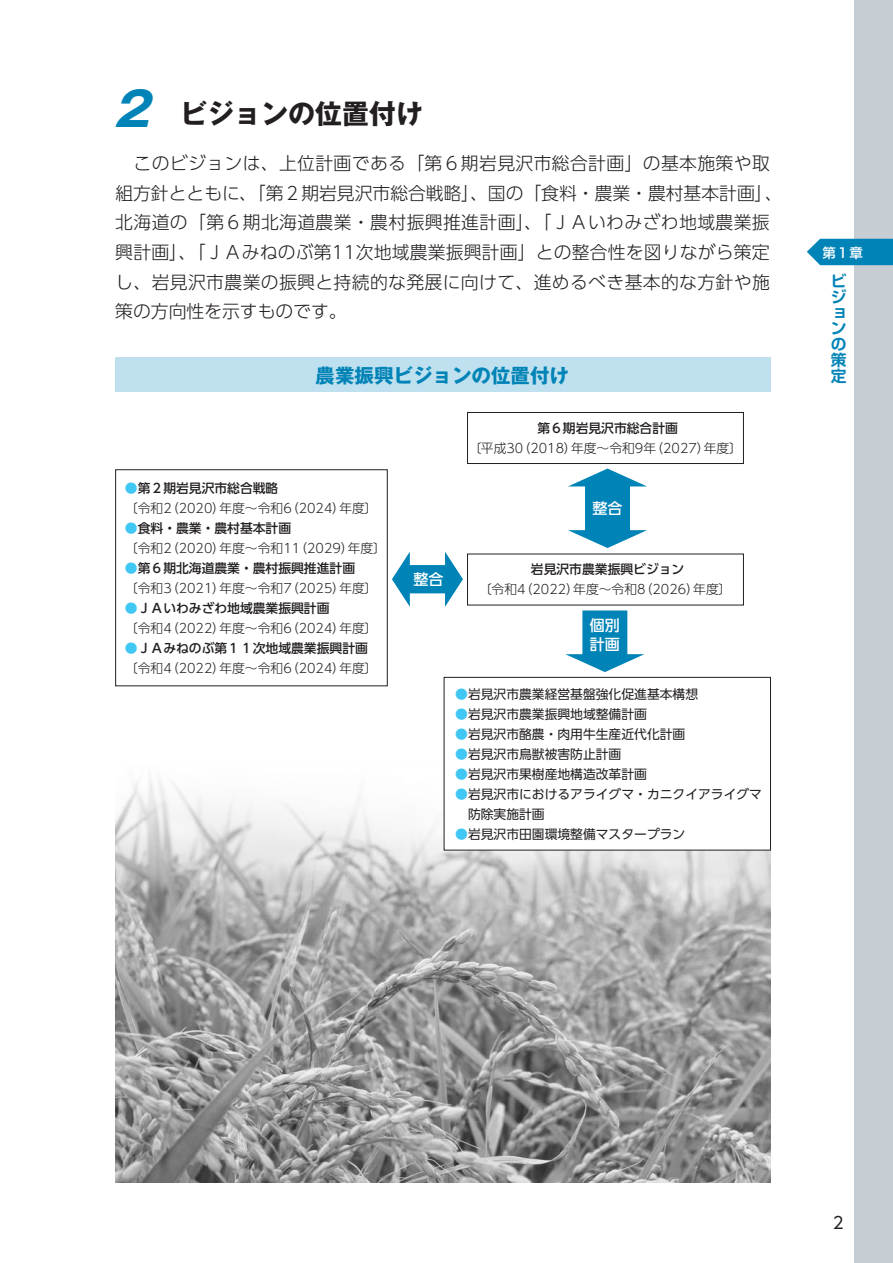
<style>
.page{position:relative;width:893px;height:1263px;background:#fff}
.page>*{position:absolute;margin:0;border:0;box-sizing:border-box;transform-origin:0 0}
.t1{font:700 27px "Gothic MB101 Pro";color:#231f20}
.t2{font:700 19.5px "Gothic MB101 Pro";color:#0083b6}
.t3{font:300 17.85px/29.5px "UD Shin Go Pro";letter-spacing:.02em;color:#231f20}
.t4{font:16.5px "UD Shin Go Pro";color:#231f20}
.t5{font:700 15.75px/15.8px "Shin Go Pro De";color:#0083b6;text-align:justify}
.t6{font:500 15px/18.8px "UD Shin Go Pro";color:#fff}
.t7{font:500 13.5px "Shin Go Pro";color:#fff}
.t8{font:300 12.75px/20px "UD Shin Go Pro";color:#231f20}
.t9{font:12.75px/20px "UD Shin Go Pro";color:#231f20}
.t10{font:500 12.75px "UD Shin Go Pro";color:#231f20}
.s1{font-style:italic;font-size:46.95px;color:#0083b6}
.s2{font-weight:500;color:#40c7f4}
.s3{font-weight:500}
.s4{color:#40c7f4}
</style>
<div class="page">
<img style="left:115px;top:748px;width:655px;height:435px">
<div style="left:444px;top:677px;width:327px;height:173px;background:#fff;border:1px solid #231f20"></div>
<div style="left:855px;top:0;width:38px;height:1263px;background:#c6ced4"></div>
<svg style="left:807px;top:239px;width:86px;height:26px;background:#128cbb"></svg>
<div style="left:115px;top:358px;width:655px;height:34px;background:#bee0ef"></div>
<div style="left:115px;top:469px;width:273px;height:217px;border:1px solid #231f20"></div>
<div style="left:467px;top:412px;width:277px;height:52px;border:1px solid #231f20"></div>
<svg style="left:392px;top:552px;width:71px;height:55px"></svg>
<svg style="left:568px;top:468px;width:79px;height:80px"></svg>
<svg style="left:565px;top:610px;width:79px;height:62px"></svg>
<h1 class="t1" style="left:113px;top:91px;width:311px"><span class="s1">2</span> ビジョンの位置付け</h1>
<h3 class="t3" style="left:115px;top:148px;width:669px">　このビジョンは、上位計画である「第６期岩見沢市総合計画」の基本施策や取組方針とともに、「第２期岩見沢市総合戦略」、国の「食料・農業・農村基本計画」、北海道の「第６期北海道農業・農村振興推進計画」、「ＪＡいわみざわ地域農業振興計画」、「ＪＡみねのぶ第11次地域農業振興計画」との整合性を図りながら策定し、岩見沢市農業の振興と持続的な発展に向けて、進めるべき基本的な方針や施策の方向性を示すものです。</h3>
<h2 class="t2" style="left:316px;top:359px;width:255px">農業振興ビジョンの位置付け</h2>
<p class="t8" style="left:125px;top:478px;width:254px"><span class="s2">●</span><span class="s3">第２期岩見沢市総合戦略<br></span>〔令和2（2020）年度～令和6（2024）年度〕</p>
<p class="t8" style="left:125px;top:518px;width:263px"><span class="s2">●</span><span class="s3">食料・農業・農村基本計画<br></span>〔令和2（2020）年度～令和11（2029）年度〕</p>
<p class="t8" style="left:125px;top:558px;width:254px"><span class="s2">●</span><span class="s3">第６期北海道農業・農村振興推進計画<br></span>〔令和3（2021）年度～令和7（2025）年度〕</p>
<p class="t8" style="left:125px;top:598px;width:254px"><span class="s2">●</span><span class="s3">ＪＡいわみざわ地域農業振興計画<br></span>〔令和4（2022）年度～令和6（2024）年度〕</p>
<p class="t8" style="left:125px;top:638px;width:254px"><span class="s2">●</span><span class="s3">ＪＡみねのぶ第１１次地域農業振興計画</span>〔令和4（2022）年度～令和6（2024）年度〕</p>
<p class="t10" style="left:537px;top:418px;width:142px">第６期岩見沢市総合計画</p>
<p class="t8" style="left:468px;top:438px;width:275px">〔平成30（2018）年度～令和9年（2027）年度〕</p>
<p class="t6" style="left:593px;top:499px;width:31px">整合</p>
<p class="t6" style="left:413px;top:570px;width:31px">整合</p>
<p class="t10" style="left:531px;top:559px;width:155px">岩見沢市農業振興ビジョン</p>
<p class="t8" style="left:479px;top:579px;width:254px">〔令和4（2022）年度～令和8（2026）年度〕</p>
<p class="t6" style="left:590px;top:616px;width:31px">個別計画</p>
<p class="t9" style="left:455px;top:684px;width:244px"><span class="s4">●</span>岩見沢市農業経営基盤強化促進基本構想</p>
<p class="t9" style="left:455px;top:704px;width:193px"><span class="s4">●</span>岩見沢市農業振興地域整備計画</p>
<p class="t9" style="left:455px;top:724px;width:232px"><span class="s4">●</span>岩見沢市酪農・肉用牛生産近代化計画</p>
<p class="t9" style="left:455px;top:744px;width:168px"><span class="s4">●</span>岩見沢市鳥獣被害防止計画</p>
<p class="t9" style="left:455px;top:764px;width:193px"><span class="s4">●</span>岩見沢市果樹産地構造改革計画</p>
<p class="t9" style="left:455px;top:784px;width:308px"><span class="s4">●</span>岩見沢市におけるアライグマ・カニクイアライグマ　防除実施計画</p>
<p class="t9" style="left:455px;top:824px;width:232px"><span class="s4">●</span>岩見沢市田園環境整備マスタープラン</p>
<p class="t7" style="left:822px;top:242px;width:42px">第１章</p>
<p class="t5" style="left:831px;top:271px;width:17px">ビジョンの策定</p>
<p class="t4" style="left:833px;top:1209px;width:12px">2</p>
</div>
